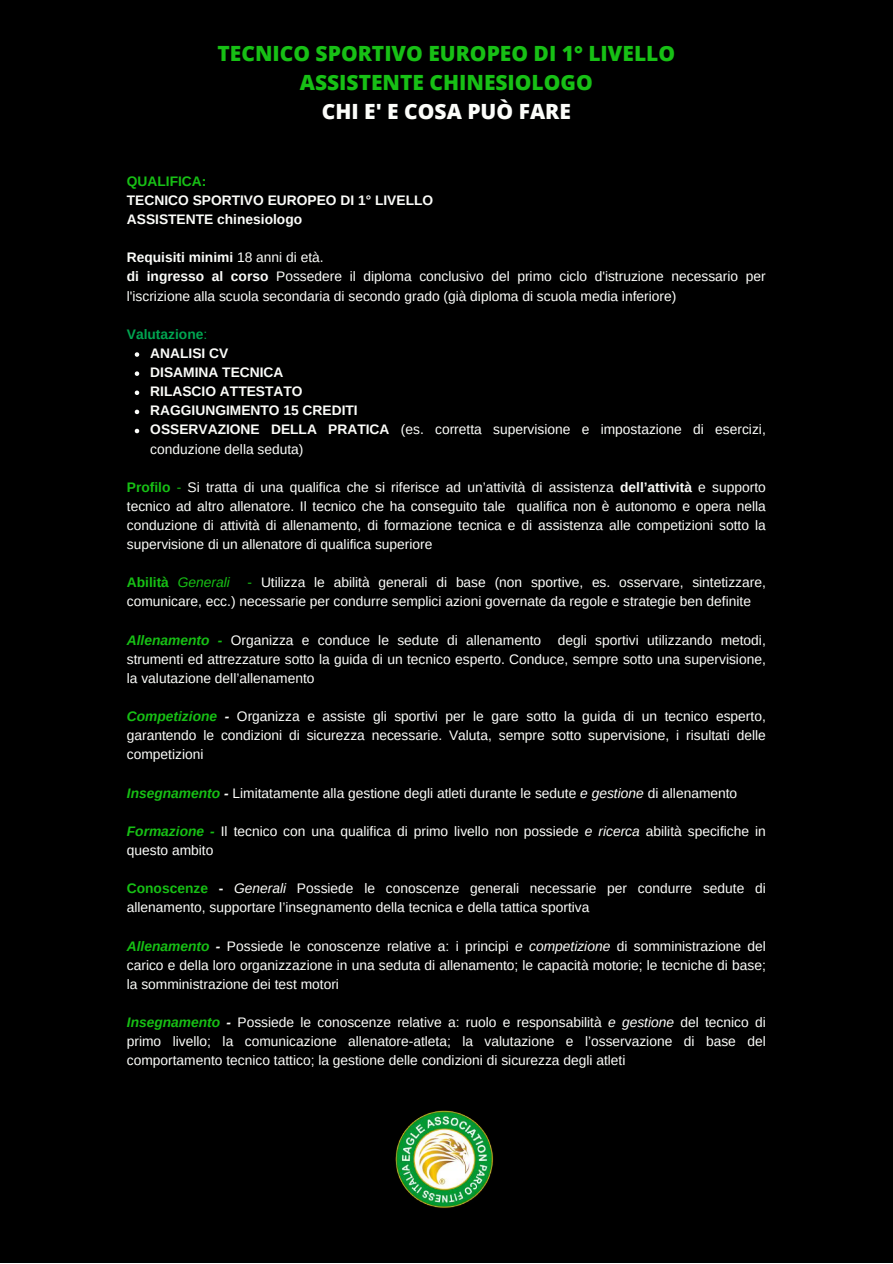
<style>
.page{position:relative;width:893px;height:1264px;background:#fff}
.page>*{position:absolute;margin:0;border:0;box-sizing:border-box;transform-origin:0 0}
.t1{font:800 21px/29.2px "Open Sans";color:#17c015;text-align:center}
.t2{font:800 21px "Open Sans";color:#fcfdfa}
.t3{font:13.8px/19px "Arimo";color:#fcfdfa;text-align:justify}
.t4{font:700 13.8px/19px "Arimo";color:#fcfdfa}
.t5{font:italic 13.8px "Arimo";color:#17c015}
.t6{font:700 13.8px "Arimo";color:#00a651}
.t7{font:700 13.8px "Arimo";color:#17c015}
.s1{font-weight:700}
.s2{font-weight:400}
.s3{font-weight:700;color:#17c015}
.s4{color:#17c015}
.s5{font-weight:700;font-style:normal}
.s6{font-weight:700;font-style:italic;color:#17c015}
.s7{font-weight:700;font-style:italic}
.s8{font-style:italic}
</style>
<div class="page">
<div style="left:0;top:0;width:892px;height:1262px;background:#000"></div>
<svg style="left:135px;top:352px;width:4px;height:5px"></svg>
<svg style="left:135px;top:371px;width:4px;height:5px"></svg>
<svg style="left:135px;top:390px;width:4px;height:5px"></svg>
<svg style="left:135px;top:409px;width:4px;height:5px"></svg>
<svg style="left:135px;top:429px;width:4px;height:4px"></svg>
<img style="left:395px;top:1110px;width:99px;height:98px">
<h1 class="t1" style="left:217px;top:38px;width:459px">TECNICO SPORTIVO EUROPEO DI 1° LIVELLO<br>ASSISTENTE CHINESIOLOGO</h1>
<h1 class="t2" style="left:322px;top:97px;width:251px">CHI E' E COSA PUÒ FARE</h1>
<p class="t7" style="left:127px;top:173px;width:81px">QUALIFICA:</p>
<p class="t4" style="left:127px;top:191px;width:308px">TECNICO SPORTIVO EUROPEO DI 1° LIVELLO<br>ASSISTENTE chinesiologo</p>
<p class="t3" style="left:127px;top:248px;width:640px;text-align:left"><span class="s1">Requisiti minimi</span> 18 anni di età.<br><span class="s1">di ingresso al corso</span> Possedere il diploma conclusivo del primo ciclo d'istruzione necessario per l'iscrizione alla scuola secondaria di secondo grado (già diploma di scuola media inferiore)</p>
<p class="t6" style="left:127px;top:326px;width:82px">Valutazione<span class="s2">:</span></p>
<p class="t4" style="left:150px;top:343px;width:617px">ANALISI CV<br>DISAMINA TECNICA<br>RILASCIO ATTESTATO<br>RAGGIUNGIMENTO 15 CREDITI<br>OSSERVAZIONE DELLA PRATICA <span class="s2">(es. corretta supervisione e impostazione di esercizi, conduzione della seduta)</span></p>
<p class="t3" style="left:127px;top:477px;width:640px"><span class="s3">Profilo</span> <span class="s4">-</span> Si tratta di una qualifica che si riferisce ad un’attività di assistenza <span class="s1">dell’attività</span> e supporto tecnico ad altro allenatore. Il tecnico che ha conseguito tale qualifica non è autonomo e opera nella conduzione di attività di allenamento, di formazione tecnica e di assistenza alle competizioni sotto la supervisione di un allenatore di qualifica superiore</p>
<p class="t5" style="left:127px;top:575px;width:104px"><span class="s5">Abilità</span> Generali</p>
<p class="t3" style="left:127px;top:573px;width:640px;text-indent:121px"><span class="s4">-</span> Utilizza le abilità generali di base (non sportive, es. osservare, sintetizzare, comunicare, ecc.) necessarie per condurre semplici azioni governate da regole e strategie ben definite</p>
<p class="t3" style="left:127px;top:630px;width:640px"><span class="s6">Allenamento -</span> Organizza e conduce le sedute di allenamento degli sportivi utilizzando metodi, strumenti ed attrezzature sotto la guida di un tecnico esperto. Conduce, sempre sotto una supervisione, la valutazione dell’allenamento</p>
<p class="t3" style="left:127px;top:706px;width:640px"><span class="s6">Competizione</span> <span class="s7">-</span> Organizza e assiste gli sportivi per le gare sotto la guida di un tecnico esperto, garantendo le condizioni di sicurezza necessarie. Valuta, sempre sotto supervisione, i risultati delle competizioni</p>
<p class="t3" style="left:127px;top:783px;width:612px"><span class="s6">Insegnamento</span> <span class="s7">-</span> Limitatamente alla gestione degli atleti durante le sedute <span class="s8">e gestione</span> di allenamento</p>
<p class="t3" style="left:127px;top:821px;width:640px"><span class="s6">Formazione -</span> Il tecnico con una qualifica di primo livello non possiede <span class="s8">e ricerca</span> abilità specifiche in questo ambito</p>
<p class="t3" style="left:127px;top:878px;width:640px"><span class="s3">Conoscenze</span> <span class="s1">-</span> <span class="s8">Generali</span> Possiede le conoscenze generali necessarie per condurre sedute di allenamento, supportare l’insegnamento della tecnica e della tattica sportiva</p>
<p class="t3" style="left:127px;top:936px;width:640px"><span class="s6">Allenamento</span> <span class="s7">-</span> Possiede le conoscenze relative a: i principi <span class="s8">e competizione</span> di somministrazione del carico e della loro organizzazione in una seduta di allenamento; le capacità motorie; le tecniche di base; la somministrazione dei test motori</p>
<p class="t3" style="left:127px;top:1012px;width:640px"><span class="s6">Insegnamento</span> <span class="s7">-</span> Possiede le conoscenze relative a: ruolo e responsabilità <span class="s8">e gestione</span> del tecnico di primo livello; la comunicazione allenatore-atleta; la valutazione e l’osservazione di base del comportamento tecnico tattico; la gestione delle condizioni di sicurezza degli atleti</p>
</div>
